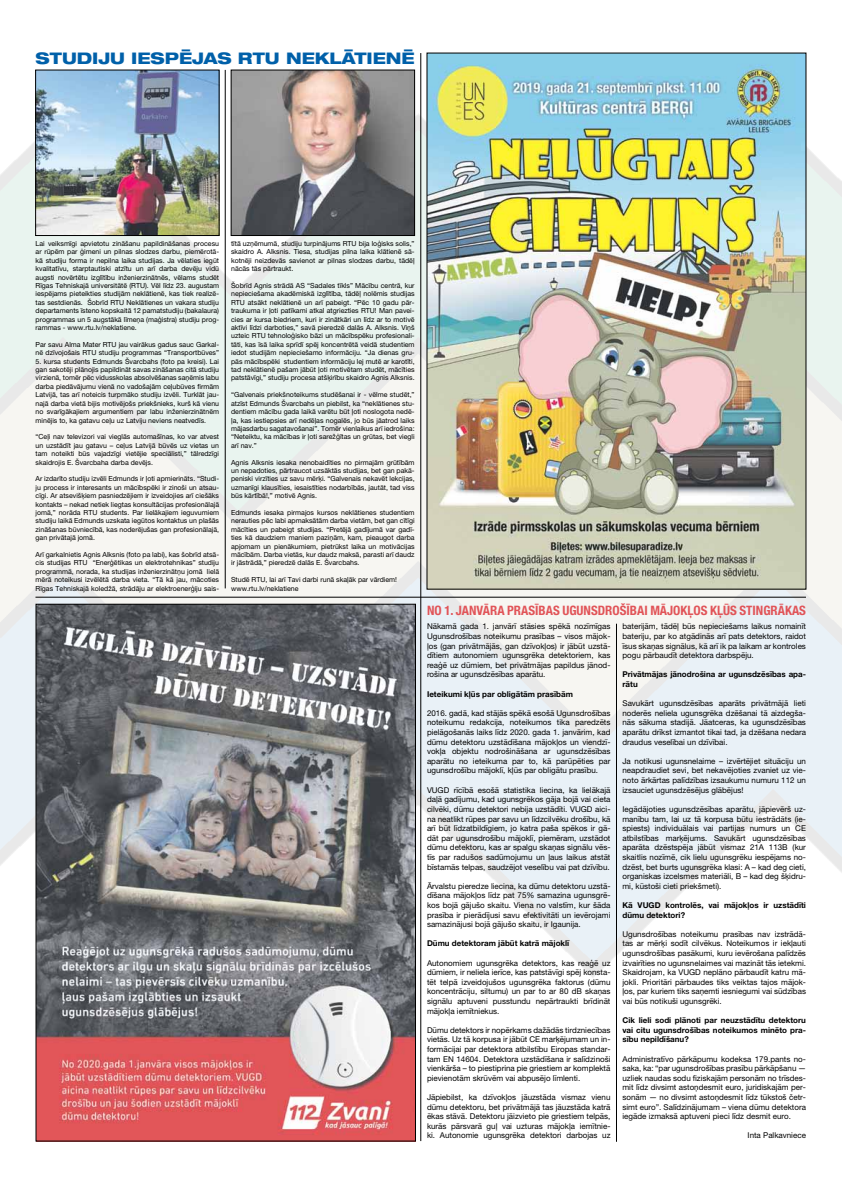
<style>
.page{position:relative;width:842px;height:1191px;background:#fff}
.page>*{position:absolute;margin:0;border:0;box-sizing:border-box;transform-origin:0 0}
.t1{font:800 expanded 16px "Helvetica Neue LT Pro";color:#0060a9}
.t2{font:700 condensed 13px "Helvetica Neue LT Pro";color:#e15458}
.t3{font:8px/9.6px "Helvetica Neue LT Pro";color:#000;text-align:justify}
.t4{font:700 8px/9.6px "Helvetica Neue LT Pro";color:#000}
.t5{font:7px/8.4px "Helvetica Neue LT Pro";color:#000;text-align:justify}
</style>
<div class="page">
<img style="left:0;top:105px;width:842px;height:881px">
<hr style="left:35px;top:596px;width:771px;height:1px;background:#000">
<hr style="left:420px;top:53px;width:1px;height:1088px;background:#000">
<img style="left:38px;top:606px;width:376px;height:533px">
<hr style="left:616px;top:623px;width:1px;height:518px;background:#000">
<img style="left:233px;top:72px;width:180px;height:162px">
<div style="left:231px;top:70px;width:184px;height:166px;border:1px solid #000"></div>
<img style="left:37px;top:72px;width:180px;height:162px">
<div style="left:35px;top:70px;width:184px;height:166px;border:1px solid #000"></div>
<hr style="left:225px;top:70px;width:1px;height:518px;background:#000">
<img style="left:429px;top:55px;width:375px;height:532px">
<h1 class="t1" style="left:36px;top:48px;width:232px">STUDIJU IESPĒJAS RTU</h1>
<h1 class="t1" style="left:286px;top:48px;width:130px">NEKLĀTIENĒ</h1>
<p class="t5" style="left:36px;top:239px;width:185px">Lai veiksmīgi apvietotu zināšanu papildināšanas procesu ar rūpēm par ģimeni un pilnas slodzes darbu, piemērotā&shy;kā studiju forma ir nepilna laika studijas. Ja vēlaties iegūt kvalitatīvu, starptautiski atzītu un arī darba devēju vidū augsti novērtētu izglītību inženierzinātnēs, vēlams studēt Rīgas Tehniskajā universitātē (RTU). Vēl līdz 23. augustam iespējams pieteikties studijām neklātienē, kas tiek realizē&shy;tas sestdienās. Šobrīd RTU Neklātienes un vakara studiju departaments īsteno kopskaitā 12 pamatstudiju (bakalaura) programmas un 5 augstākā līmeņa (maģistra) studiju prog&shy;rammas - www.rtu.lv/neklatiene.</p>
<p class="t5" style="left:36px;top:340px;width:185px">Par savu Alma Mater RTU jau vairākus gadus sauc Garkal&shy;nē dzīvojošais RTU studiju programmas “Transportbūves”</p>
<p class="t5" style="left:36px;top:357px;width:185px">5. kursa students Edmunds Švarcbahs (foto pa kreisi). Lai gan sakotēji plānojis papildināt savas zināšanas citā studiju virzienā, tomēr pēc vidusskolas absolvēšanas saņēmis labu darba piedāvājumu vienā no vadošajām ceļubūves firmām Latvijā, tas arī noteicis turpmāko studiju izvēli. Turklāt jau&shy;najā darba vietā bijis motivējošs priekšnieks, kurš kā vienu no svarīgākajiem argumentiem par labu inženierzinātnēm minējis to, ka gatavu ceļu uz Latviju neviens neatvedīs.</p>
<p class="t5" style="left:36px;top:432px;width:185px">“Ceļi nav televizori vai vieglās automašīnas, ko var atvest un uzstādīt jau gatavu – ceļus Latvijā būvēs uz vietas un tam noteikti būs vajadzīgi vietējie speciālisti,” tālredzīgi skaidrojis E. Švarcbaha darba devējs.</p>
<p class="t5" style="left:36px;top:474px;width:185px">Ar izdarīto studiju izvēli Edmunds ir ļoti apmierināts. “Studi&shy;ju process ir interesants un mācībspēki ir zinoši un atsau&shy;cīgi. Ar atsevišķiem pasniedzējiem ir izveidojies arī ciešāks kontakts – nekad netiek liegtas konsultācijas profesionālajā jomā,” norāda RTU students. Par lielākajiem ieguvumiem studiju laikā Edmunds uzskata iegūtos kontaktus un plašās zināšanas būvniecībā, kas noderējušas gan profesionālajā, gan privātajā jomā.</p>
<p class="t5" style="left:36px;top:550px;width:185px">Arī garkalnietis Agnis Alksnis (foto pa labi), kas šobrīd atsā&shy;cis studijas RTU “Enerģētikas un elektrotehnikas” studiju programmā, norada, ka studijas inženierzinātņu jomā lielā mērā noteikusi izvēlētā darba vieta. “Tā kā jau, mācoties Rīgas Tehniskajā koledžā, strādāju ar elektroenerģiju sais-</p>
<p class="t5" style="left:231px;top:239px;width:185px">tītā uzņēmumā, studiju turpinājums RTU bija loģisks solis,” skaidro A. Alksnis. Tiesa, studijas pilna laika klātienē sā&shy;kotnēji neizdevās savienot ar pilnas slodzes darbu, tādēļ nācās tās pārtraukt.</p>
<p class="t5" style="left:231px;top:281px;width:185px">Šobrīd Agnis strādā AS “Sadales tīkls” Mācību centrā, kur nepieciešama akadēmiskā izglītība, tādēļ nolēmis studijas RTU atsākt neklātienē un arī pabeigt. “Pēc 10 gadu pār&shy;traukuma ir ļoti patīkami atkal atgriezties RTU! Man pavei&shy;cies ar kursa biedriem, kuri ir zinātkāri un līdz ar to motivē aktīvi līdzi darboties,” savā pieredzē dalās A. Alksnis. Viņš uzteic RTU tehnoloģisko bāzi un mācībspēku profesionali&shy;tāti, kas īsā laika sprīdī spēj koncentrētā veidā studentiem iedot studijām nepieciešamo informāciju. “Ja dienas gru&shy;pās mācībspēki studentiem informāciju lej mutē ar karotīti, tad neklātienē pašam jābūt ļoti motivētam studēt, mācīties patstāvīgi,” studiju procesa atšķirību skaidro Agnis Alksnis.</p>
<p class="t5" style="left:231px;top:390px;width:185px">“Galvenais priekšnoteikums studēšanai ir - vēlme studēt,” atzīst Edmunds Švarcbahs un piebilst, ka “neklātienes stu&shy;dentiem mācību gada laikā varētu būt ļoti noslogota nedē&shy;ļa, kas iestiepsies arī nedēļas nogalēs, jo būs jāatrod laiks mājasdarbu sagatavošanai”. Tomēr vienlaikus arī iedrošina: “Neteiktu, ka mācības ir ļoti sarežģītas un grūtas, bet viegli arī nav.”</p>
<p class="t5" style="left:231px;top:458px;width:185px">Agnis Alksnis iesaka nenobaidīties no pirmajām grūtībām un nepadoties, pārtraucot uzsāktās studijas, bet gan pakā&shy;peniski virzīties uz savu mērķi. “Galvenais nekavēt lekcijas, uzmanīgi klausīties, iesaistīties nodarbībās, jautāt, tad viss būs kārtībā!,” motivē Agnis.</p>
<p class="t5" style="left:231px;top:508px;width:185px">Edmunds iesaka pirmajos kursos neklātienes studentiem nerauties pēc labi apmaksātām darba vietām, bet gan cītīgi mācīties un pabeigt studijas. “Pretējā gadījumā var gadī&shy;ties kā daudziem maniem paziņām, kam, pieaugot darba apjomam un pienākumiem, pietrūkst laika un motivācijas mācībām. Darba vietās, kur daudz maksā, parasti arī daudz ir jāstrādā,” pieredzē dalās E. Švarcbahs.</p>
<p class="t5" style="left:231px;top:575px;width:167px">Studē RTU, lai arī Tavi darbi runā skaļāk par vārdiem! www.rtu.lv/neklatiene</p>
<h2 class="t2" style="left:427px;top:603px;width:380px">NO 1. JANVĀRA PRASĪBAS UGUNSDROŠĪBAI MĀJOKĻOS KĻŪS STING RĀKAS</h2>
<p class="t3" style="left:427px;top:621px;width:185px">Nākamā gada 1. janvārī stāsies spēkā nozīmīgas Ugunsdrošības noteikumu prasības – visos mājok&shy;ļos (gan privātmājās, gan dzīvokļos) ir jābūt uzstā&shy;dītiem autonomiem ugunsgrēka detektoriem, kas reaģē uz dūmiem, bet privātmājas papildus jānod&shy;rošina ar ugunsdzēsības aparātu.</p>
<p class="t4" style="left:427px;top:689px;width:147px">Ieteikumi kļūs par obligātām prasībām</p>
<p class="t3" style="left:427px;top:708px;width:185px">2016. gadā, kad stājās spēkā esošā Ugunsdrošības noteikumu redakcija, noteikumos tika paredzēts pielāgošanās laiks līdz 2020. gada 1. janvārim, kad dūmu detektoru uzstādīšana mājokļos un viendzī&shy;vokļa objektu nodrošināšana ar ugunsdzēsības aparātu no ieteikuma par to, kā parūpēties par ugunsdrošību mājoklī, kļūs par obligātu prasību.</p>
<p class="t3" style="left:427px;top:785px;width:185px">VUGD rīcībā esošā statistika liecina, ka lielākajā daļā gadījumu, kad ugunsgrēkos gāja bojā vai cieta cilvēki, dūmu detektori nebija uzstādīti. VUGD aici&shy;na neatlikt rūpes par savu un līdzcilvēku drošību, kā arī būt līdzatbildīgiem, jo katra paša spēkos ir gā&shy;dāt par ugunsdrošību mājoklī, piemēram, uzstādot dūmu detektoru, kas ar spalgu skaņas signālu vēs&shy;tīs par radušos sadūmojumu un ļaus laikus atstāt bīstamās telpas, saudzējot veselību vai pat dzīvību.</p>
<p class="t3" style="left:427px;top:881px;width:185px">Ārvalstu pieredze liecina, ka dūmu detektoru uzstā&shy;dīšana mājokļos līdz pat 75% samazina ugunsgrē&shy;kos bojā gājušo skaitu. Viena no valstīm, kur šāda prasība ir pierādījusi savu efektivitāti un ievērojami samazinājusi bojā gājušo skaitu, ir Igaunija.</p>
<p class="t4" style="left:427px;top:938px;width:144px">Dūmu detektoram jābūt katrā mājoklī</p>
<p class="t3" style="left:427px;top:957px;width:185px">Autonomiem ugunsgrēka detektors, kas reaģē uz dūmiem, ir neliela ierīce, kas patstāvīgi spēj konsta&shy;tēt telpā izveidojušos ugunsgrēka faktorus (dūmu koncentrāciju, siltumu) un par to ar 80 dB skaņas signālu aptuveni pusstundu nepārtraukti brīdināt mājokļa iemītniekus.</p>
<p class="t3" style="left:427px;top:1025px;width:185px">Dūmu detektors ir nopērkams dažādās tirdzniecības vietās. Uz tā korpusa ir jābūt CE marķējumam un in&shy;formācijai par detektora atbilstību Eiropas standar&shy;tam EN 14604. Detektora uzstādīšana ir salīdzinoši vienkārša – to piestiprina pie griestiem ar komplektā pievienotām skrūvēm vai abpusējo līmlenti.</p>
<p class="t3" style="left:427px;top:1092px;width:185px">Jāpiebilst, ka dzīvokļos jāuzstāda vismaz vienu dūmu detektoru, bet privātmājā tas jāuzstāda katrā ēkas stāvā. Detektoru jāizvieto pie griestiem telpās, kurās pārsvarā guļ vai uzturas mājokļa iemītnie&shy;ki. Autonomie ugunsgrēka detektori darbojas uz</p>
<p class="t3" style="left:622px;top:621px;width:185px">baterijām, tādēļ būs nepieciešams laikus nomainīt bateriju, par ko atgādinās arī pats detektors, raidot īsus skaņas signālus, kā arī ik pa laikam ar kontroles pogu pārbaudīt detektora darbspēju.</p>
<p class="t4" style="left:622px;top:669px;width:185px">Privātmājas jānodrošina ar ugunsdzēsības apa&shy;rātu</p>
<p class="t3" style="left:622px;top:698px;width:185px">Savukārt ugunsdzēsības aparāts privātmājā lieti noderēs neliela ugunsgrēka dzēšanai tā aizdegša&shy;nās sākuma stadijā. Jāatceras, ka ugunsdzēsības aparātu drīkst izmantot tikai tad, ja dzēšana nedara draudus veselībai un dzīvībai.</p>
<p class="t3" style="left:622px;top:756px;width:185px">Ja notikusi ugunsnelaime – izvērtējiet situāciju un neapdraudiet sevi, bet nekavējoties zvaniet uz vie&shy;noto ārkārtas palīdzības izsaukumu numuru 112 un izsauciet ugunsdzēsējus glābējus!</p>
<p class="t3" style="left:622px;top:804px;width:185px">Iegādājoties ugunsdzēsības aparātu, jāpievērš uz&shy;manību tam, lai uz tā korpusa būtu iestrādāts (ie&shy;spiests) individuālais vai partijas numurs un CE atbilstības marķējums. Savukārt ugunsdzēsības aparāta dzēstspēja jābūt vismaz 21A 113B (kur skaitlis nozīmē, cik lielu ugunsgrēku iespējams no&shy;dzēst, bet burts ugunsgrēka klasi: A – kad deg cieti, organiskas izcelsmes materiāli, B – kad deg šķidru&shy;mi, kūstoši cieti priekšmeti).</p>
<p class="t4" style="left:622px;top:900px;width:185px">Kā VUGD kontrolēs, vai mājokļos ir uzstādīti dūmu detektori?</p>
<p class="t3" style="left:622px;top:929px;width:185px">Ugunsdrošības noteikumu prasības nav izstrādā&shy;tas ar mērķi sodīt cilvēkus. Noteikumos ir iekļauti ugunsdrošības pasākumi, kuru ievērošana palīdzēs izvairīties no ugunsnelaimes vai mazināt tās ietekmi.<br>Skaidrojam, ka VUGD neplāno pārbaudīt katru mā&shy;jokli. Prioritāri pārbaudes tiks veiktas tajos mājok&shy;ļos, par kuriem tiks saņemti iesniegumi vai sūdzības vai būs notikuši ugunsgrēki.</p>
<p class="t4" style="left:622px;top:1015px;width:185px;text-align:justify">Cik lieli sodi plānoti par neuzstādītu detektoru vai citu ugunsdrošības noteikumos minēto pra&shy;sību nepildīšanu?</p>
<p class="t3" style="left:622px;top:1053px;width:185px">Administratīvo pārkāpumu kodeksa 179.pants no&shy;saka, ka: “par ugunsdrošības prasību pārkāpšanu — uzliek naudas sodu fiziskajām personām no trīsdes&shy;mit līdz divsimt astoņdesmit euro, juridiskajām per&shy;sonām — no divsimt astoņdesmit līdz tūkstoš četr&shy;simt euro”. Salīdzinājumam – viena dūmu detektora iegāde izmaksā aptuveni pieci līdz desmit euro.</p>
<p class="t3" style="left:748px;top:1130px;width:60px">Inta Palkavniece</p>
</div>
